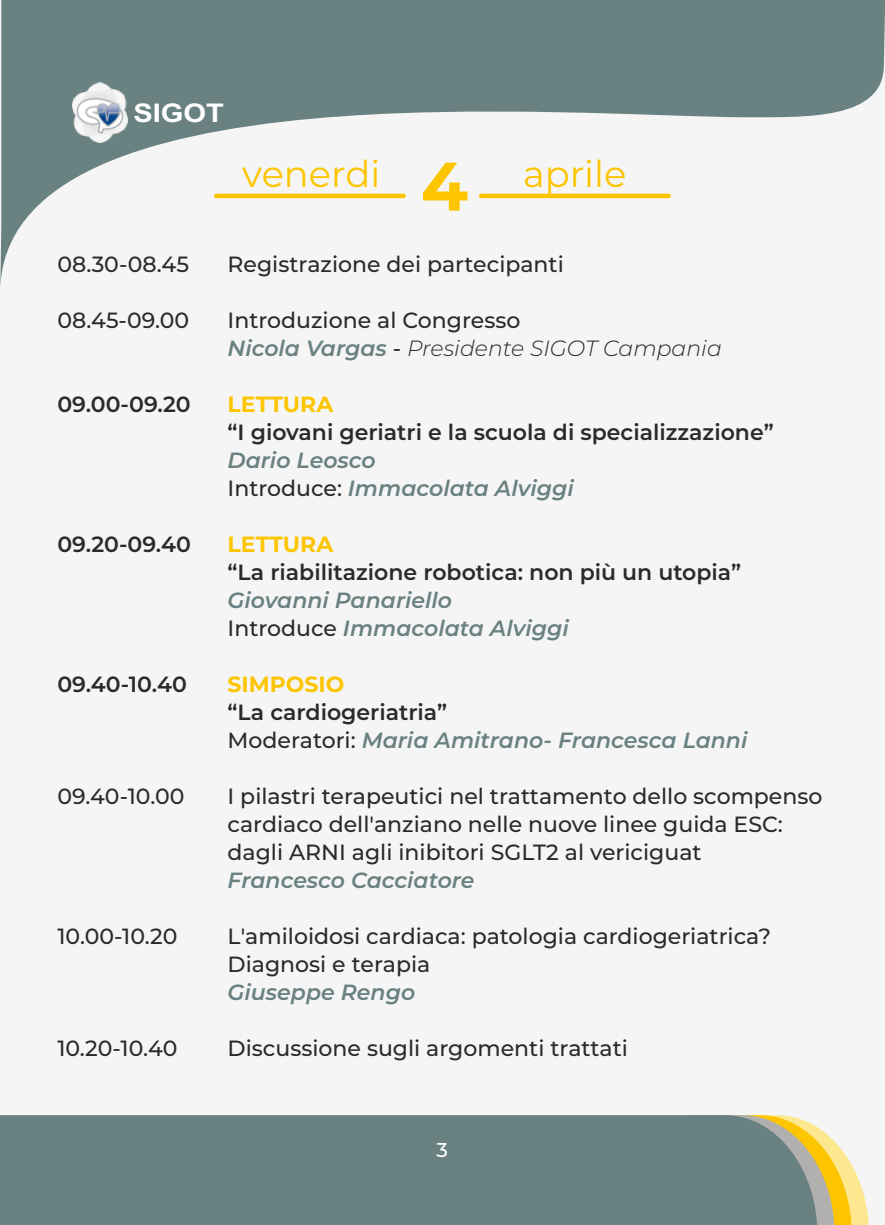
<style>
.page{position:relative;width:885px;height:1225px;background:#fff}
.page>*{position:absolute;margin:0;border:0;box-sizing:border-box;transform-origin:0 0}
.t1{font:36.8px "Montserrat";color:#fdc500}
.t2{font:700 25.8px "Arial";color:#fefefe;scale:1.13 1}
.t3{font:500 22px/28px "Montserrat";color:#2b2a29}
.t4{font:italic 600 22px/28px "Montserrat";color:#6a8181}
.t5{font:600 22px "Montserrat";color:#2b2a29}
.t6{font:italic 300 22px "Montserrat";color:#2b2a29}
.t7{font:700 22px "Montserrat";color:#fdc500}
.t8{font:500 20px "Montserrat";color:#fefefe}
.s1{font-weight:700;font-size:68.4px}
.s2{font-weight:600;color:#6a8181}
.s3{font-weight:500;font-style:normal}
.s4{font-weight:500;font-style:normal;color:#2b2a29}
.s5{font-style:normal;color:#2b2a29}
</style>
<div class="page">
<div style="left:0;top:0;width:884px;height:1225px;background:#f5f5f5"></div>
<svg style="left:0;top:0;width:884px;height:286px"></svg>
<svg style="left:817px;top:1127px;width:51px;height:98px"></svg>
<div style="left:0;top:1115px;width:817px;height:110px;background:#6a8181"></div>
<hr style="left:479px;top:194px;width:191px;height:4px;background:#fdc500;border-radius:2px">
<hr style="left:214px;top:194px;width:192px;height:4px;background:#fdc500;border-radius:2px">
<img style="left:71px;top:80px;width:59px;height:65px">
<p class="t2" style="left:133px;top:103px;width:82px">SIGOT</p>
<h1 class="t1" style="left:242px;top:152px;width:385px">venerdi <span class="s1">4</span> aprile</h1>
<p class="t3" style="left:57px;top:250px;width:133px">08.30-08.45</p>
<p class="t3" style="left:227px;top:250px;width:337px">Registrazione dei partecipanti</p>
<p class="t3" style="left:57px;top:306px;width:133px">08.45-09.00</p>
<p class="t3" style="left:227px;top:306px;width:294px">Introduzione al Congresso</p>
<p class="t6" style="left:227px;top:335px;width:496px"><span class="s2">Nicola Vargas</span> <span class="s3">-</span> Presidente SIGOT Campania</p>
<p class="t5" style="left:57px;top:391px;width:135px">09.00-09.20</p>
<p class="t7" style="left:227px;top:391px;width:107px">LETTURA</p>
<p class="t5" style="left:227px;top:419px;width:547px">“I giovani geriatri e la scuola di specializzazione”</p>
<p class="t4" style="left:227px;top:446px;width:150px">Dario Leosco</p>
<p class="t4" style="left:227px;top:474px;width:347px"><span class="s4">Introduce:</span> Immacolata Alviggi</p>
<p class="t5" style="left:57px;top:531px;width:135px">09.20-09.40</p>
<p class="t7" style="left:227px;top:531px;width:107px">LETTURA</p>
<p class="t5" style="left:227px;top:559px;width:515px">“La riabilitazione robotica: non più un utopia”</p>
<p class="t4" style="left:227px;top:586px;width:226px">Giovanni Panariello</p>
<p class="t4" style="left:227px;top:614px;width:343px"><span class="s4">Introduce</span> Immacolata Alviggi</p>
<p class="t5" style="left:57px;top:671px;width:131px">09.40-10.40</p>
<p class="t7" style="left:227px;top:671px;width:118px">SIMPOSIO</p>
<p class="t4" style="left:227px;top:698px;width:521px"><span class="s5">“La cardiogeriatria”<br></span><span class="s4">Moderatori:</span> Maria Amitrano- Francesca Lanni</p>
<p class="t3" style="left:57px;top:782px;width:128px">09.40-10.00</p>
<p class="t3" style="left:227px;top:782px;width:596px">I pilastri terapeutici nel trattamento dello scompenso cardiaco dell'anziano nelle nuove linee guida ESC:</p>
<p class="t3" style="left:227px;top:838px;width:475px">dagli ARNI agli inibitori SGLT2 al vericiguat</p>
<p class="t4" style="left:227px;top:866px;width:248px">Francesco Cacciatore</p>
<p class="t3" style="left:57px;top:922px;width:121px">10.00-10.20</p>
<p class="t3" style="left:227px;top:922px;width:545px">L'amiloidosi cardiaca: patologia cardiogeriatrica?</p>
<p class="t3" style="left:227px;top:950px;width:204px">Diagnosi e terapia</p>
<p class="t4" style="left:227px;top:978px;width:189px">Giuseppe Rengo</p>
<p class="t3" style="left:57px;top:1034px;width:121px">10.20-10.40</p>
<p class="t3" style="left:227px;top:1034px;width:402px">Discussione sugli argomenti trattati</p>
<p class="t8" style="left:436px;top:1138px;width:13px">3</p>
</div>
